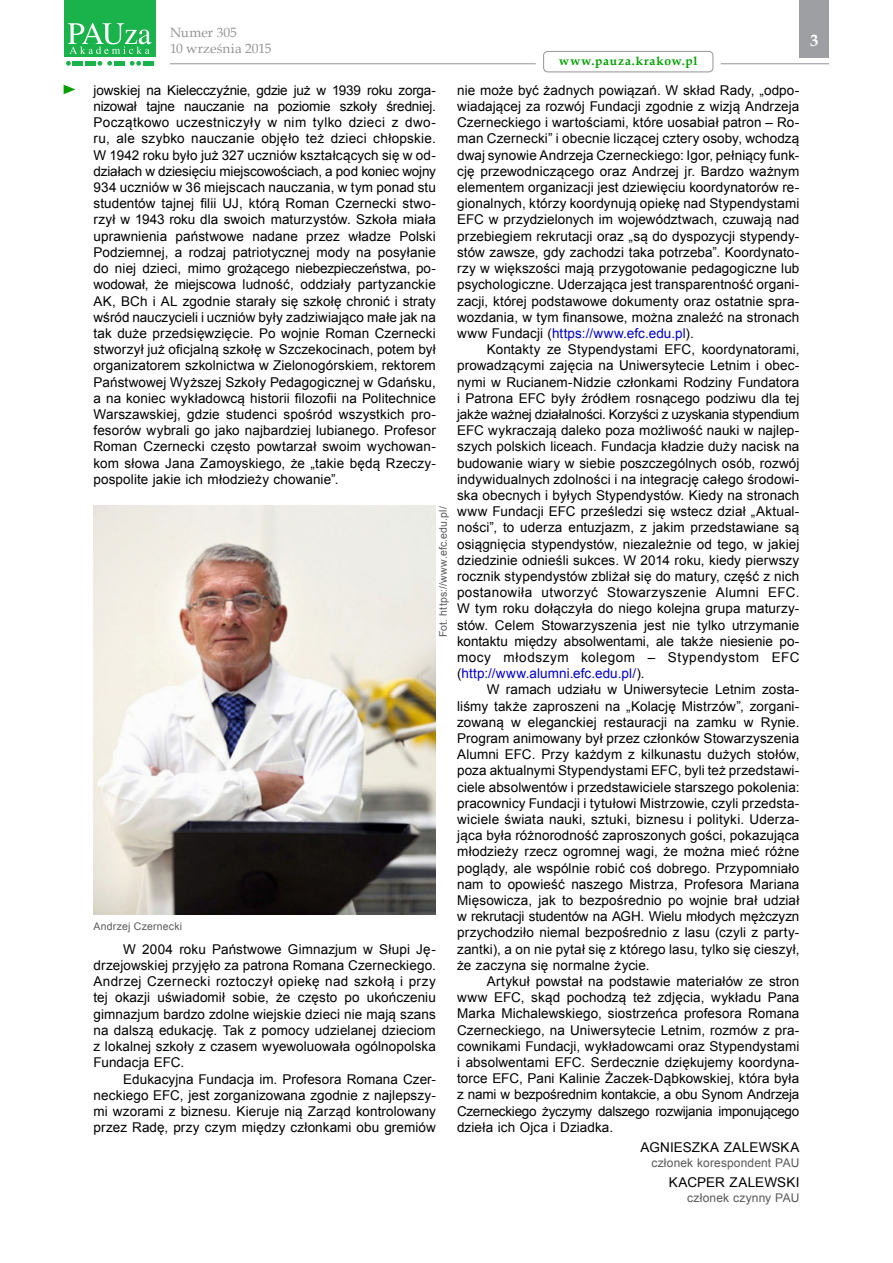
<style>
.page{position:relative;width:893px;height:1263px;background:#fff}
.page>*{position:absolute;margin:0;border:0;box-sizing:border-box;transform-origin:0 0}
.t1{font:700 16.5px "Book Antiqua";color:#fff}
.t2{font:13.5px/16.2px "Arial";letter-spacing:.01em;color:#000;text-align:justify}
.t3{font:13.5px/16.2px "Book Antiqua";letter-spacing:.005em;color:#939598}
.t4{font:12px "Arial";letter-spacing:.01em;color:#58595b}
.t5{font:700 12px "Book Antiqua";letter-spacing:.07em;color:#00a000}
.t6{font:10.5px "Arial";letter-spacing:.015em;color:#58595b}
.s1{font-family:"Times New Roman";color:#00a000}
.s2{color:#0000c8}
</style>
<div class="page">
<div style="left:799px;top:0;width:30px;height:57px;background:#9d9fa2"></div>
<svg style="left:66px;top:61px;width:5px;height:5px"></svg>
<svg style="left:97px;top:61px;width:15px;height:5px"></svg>
<svg style="left:130px;top:61px;width:11px;height:5px"></svg>
<div style="left:73px;top:61px;width:10px;height:5px;background:#19b24b"></div>
<div style="left:85px;top:61px;width:11px;height:5px;background:#19b24b"></div>
<div style="left:114px;top:61px;width:11px;height:5px;background:#19b24b"></div>
<div style="left:143px;top:61px;width:11px;height:5px;background:#19b24b"></div>
<div style="left:64px;top:0;width:92px;height:56px;background:#19b24b"></div>
<svg style="left:68px;top:23px;width:83px;height:31px"></svg>
<hr style="left:170px;top:63px;width:366px;height:1px;background:#939598">
<div style="left:543px;top:51px;width:170px;height:21px;border:1px solid #939598;border-radius:4px"></div>
<hr style="left:721px;top:63px;width:108px;height:1px;background:#939598">
<img style="left:94px;top:505px;width:342px;height:409px">
<p class="t3" style="left:170px;top:24px;width:103px">Numer 305<br>10 września 2015</p>
<p class="t1" style="left:810px;top:30px;width:10px">3</p>
<p class="t5" style="left:559px;top:53px;width:140px">www.pauza.krakow.pl</p>
<p class="t2" style="left:94px;top:82px;width:344px;text-indent:-32px"><span class="s1">►</span> jowskiej na Kielecczyźnie, gdzie już w 1939 roku zorga&shy;nizował tajne nauczanie na poziomie szkoły średniej.<br>Początkowo uczestniczyły w nim tylko dzieci z dwo&shy;ru, ale szybko nauczanie objęło też dzieci chłopskie.<br>W 1942 roku było już 327 uczniów kształcących się w od&shy;działach w dziesięciu miejscowościach, a pod koniec wojny 934 uczniów w 36 miejscach nauczania, w tym ponad stu studentów tajnej filii UJ, którą Roman Czernecki stwo&shy;rzył w 1943 roku dla swoich maturzystów. Szkoła miała uprawnienia państwowe nadane przez władze Polski Podziemnej, a rodzaj patriotycznej mody na posyłanie do niej dzieci, mimo grożącego niebezpieczeństwa, po&shy;wodował, że miejscowa ludność, oddziały partyzanckie AK, BCh i AL zgodnie starały się szkołę chronić i straty wśród nauczycieli i uczniów były zadziwiająco małe jak na tak duże przedsięwzięcie. Po wojnie Roman Czernecki stworzył już oficjalną szkołę w Szczekocinach, potem był organizatorem szkolnictwa w Zielonogórskiem, rektorem Państwowej Wyższej Szkoły Pedagogicznej w Gdańsku, a na koniec wykładowcą historii filozofii na Politechnice Warszawskiej, gdzie studenci spośród wszystkich pro&shy;fesorów wybrali go jako najbardziej lubianego. Profesor Roman Czernecki często powtarzał swoim wychowan&shy;kom słowa Jana Zamoyskiego, że „takie będą Rzeczy&shy;pospolite jakie ich młodzieży chowanie”.</p>
<p class="t2" style="left:457px;top:82px;width:344px">nie może być żadnych powiązań. W skład Rady, „odpo&shy;wiadającej za rozwój Fundacji zgodnie z wizją Andrzeja Czerneckiego i wartościami, które uosabiał patron – Ro&shy;man Czernecki” i obecnie liczącej cztery osoby, wchodzą dwaj synowie Andrzeja Czerneckiego: Igor, pełniący funk&shy;cję przewodniczącego oraz Andrzej jr. Bardzo ważnym elementem organizacji jest dziewięciu koordynatorów re&shy;gionalnych, którzy koordynują opiekę nad Stypendystami EFC w przydzielonych im województwach, czuwają nad przebiegiem rekrutacji oraz „są do dyspozycji stypendy&shy;stów zawsze, gdy zachodzi taka potrzeba”. Koordynato&shy;rzy w większości mają przygotowanie pedagogiczne lub psychologiczne. Uderzająca jest transparentność organi&shy;zacji, której podstawowe dokumenty oraz ostatnie spra&shy;wozdania, w tym finansowe, można znaleźć na stronach www Fundacji (<span class="s2">https://www.efc.edu.pl</span>).</p>
<p class="t2" style="left:457px;top:341px;width:344px;text-indent:30px">Kontakty ze Stypendystami EFC, koordynatorami, prowadzącymi zajęcia na Uniwersytecie Letnim i obec&shy;nymi w Rucianem-Nidzie członkami Rodziny Fundatora i Patrona EFC były źródłem rosnącego podziwu dla tej jakże ważnej działalności. Korzyści z uzyskania stypendium EFC wykraczają daleko poza możliwość nauki w najlep&shy;szych polskich liceach. Fundacja kładzie duży nacisk na budowanie wiary w siebie poszczególnych osób, rozwój indywidualnych zdolności i na integrację całego środowi&shy;ska obecnych i byłych Stypendystów. Kiedy na stronach www Fundacji EFC prześledzi się wstecz dział „Aktual&shy;ności”, to uderza entuzjazm, z jakim przedstawiane są osiągnięcia stypendystów, niezależnie od tego, w jakiej dziedzinie odnieśli sukces. W 2014 roku, kiedy pierwszy rocznik stypendystów zbliżał się do matury, część z nich postanowiła utworzyć Stowarzyszenie Alumni EFC.<br>W tym roku dołączyła do niego kolejna grupa maturzy&shy;stów. Celem Stowarzyszenia jest nie tylko utrzymanie kontaktu między absolwentami, ale także niesienie po&shy;mocy młodszym kolegom – Stypendystom EFC (<span class="s2">http://www.alumni.efc.edu.pl/</span>).</p>
<p class="t2" style="left:457px;top:681px;width:344px;text-indent:30px">W ramach udziału w Uniwersytecie Letnim zosta&shy;liśmy także zaproszeni na „Kolację Mistrzów”, zorgani&shy;zowaną w eleganckiej restauracji na zamku w Rynie.<br>Program animowany był przez członków Stowarzyszenia Alumni EFC. Przy każdym z kilkunastu dużych stołów, poza aktualnymi Stypendystami EFC, byli też przedstawi&shy;ciele absolwentów i przedstawiciele starszego pokolenia: pracownicy Fundacji i tytułowi Mistrzowie, czyli przedsta&shy;wiciele świata nauki, sztuki, biznesu i polityki. Uderza&shy;jąca była różnorodność zaproszonych gości, pokazująca młodzieży rzecz ogromnej wagi, że można mieć różne poglądy, ale wspólnie robić coś dobrego. Przypomniało nam to opowieść naszego Mistrza, Profesora Mariana Mięsowicza, jak to bezpośrednio po wojnie brał udział w rekrutacji studentów na AGH. Wielu młodych mężczyzn przychodziło niemal bezpośrednio z lasu (czyli z party&shy;zantki), a on nie pytał się z którego lasu, tylko się cieszył, że zaczyna się normalne życie.</p>
<p class="t2" style="left:457px;top:973px;width:344px;text-indent:30px">Artykuł powstał na podstawie materiałów ze stron www EFC, skąd pochodzą też zdjęcia, wykładu Pana Marka Michalewskiego, siostrzeńca profesora Romana Czerneckiego, na Uniwersytecie Letnim, rozmów z pra&shy;cownikami Fundacji, wykładowcami oraz Stypendystami i absolwentami EFC. Serdecznie dziękujemy koordyna&shy;torce EFC, Pani Kalinie Żaczek-Dąbkowskiej, która była z nami w bezpośrednim kontakcie, a obu Synom Andrzeja Czerneckiego życzymy dalszego rozwijania imponującego dzieła ich Ojca i Dziadka.</p>
<p class="t2" style="left:641px;top:1139px;width:160px">AGNIESZKA ZALEWSKA</p>
<p class="t4" style="left:651px;top:1154px;width:150px">członek korespondent PAU</p>
<p class="t2" style="left:669px;top:1174px;width:132px">KACPER ZALEWSKI</p>
<p class="t4" style="left:687px;top:1189px;width:114px">członek czynny PAU</p>
<p class="t6" style="left:436px;top:637px;width:132px;rotate:-90deg">Fot. https://www.efc.edu.pl/</p>
<p class="t6" style="left:94px;top:919px;width:90px">Andrzej Czernecki</p>
<p class="t2" style="left:94px;top:941px;width:344px;text-indent:30px">W 2004 roku Państwowe Gimnazjum w Słupi Ję&shy;drzejowskiej przyjęło za patrona Romana Czerneckiego.<br>Andrzej Czernecki roztoczył opiekę nad szkołą i przy tej okazji uświadomił sobie, że często po ukończeniu gimnazjum bardzo zdolne wiejskie dzieci nie mają szans na dalszą edukację. Tak z pomocy udzielanej dzieciom z lokalnej szkoły z czasem wyewoluowała ogólnopolska Fundacja EFC.</p>
<p class="t2" style="left:94px;top:1070px;width:344px;text-indent:30px">Edukacyjna Fundacja im. Profesora Romana Czer&shy;neckiego EFC, jest zorganizowana zgodnie z najlepszy&shy;mi wzorami z biznesu. Kieruje nią Zarząd kontrolowany przez Radę, przy czym między członkami obu gremiów</p>
</div>
